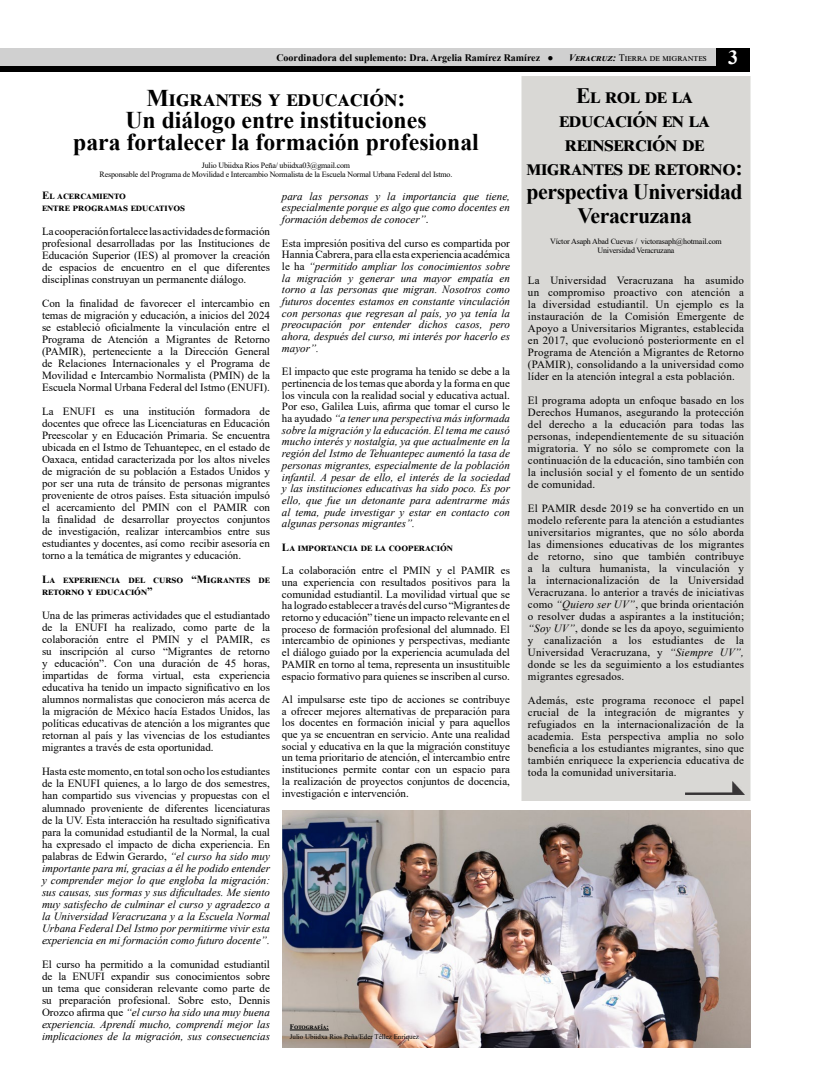
<style>
.page{position:relative;width:822px;height:1089px;background:#fff}
.page>*{position:absolute;margin:0;border:0;box-sizing:border-box;transform-origin:0 0}
.t1{font:700 24px/22px "Times New Roman";color:#000;text-align:center}
.t2{font:700 22px/24px "Times New Roman";letter-spacing:-.02em;color:#000;text-align:center}
.t3{font:11px/12px "Times New Roman";color:#000;text-align:justify}
.t4{font:italic 11px/11.7px "Times New Roman";color:#000;text-align:justify}
.t5{font:700 11px/12px "Times New Roman";letter-spacing:.025em;color:#000}
.t6{font:700 10px "Times New Roman";color:#000}
.t7{font:10px "Times New Roman";letter-spacing:.075em;color:#000}
.t8{font:8px/9px "Times New Roman";letter-spacing:-.02em;color:#000;text-align:center}
.t9{font:7px "Times New Roman";color:#000}
.t10{font:700 7px "Times New Roman";letter-spacing:.03em;color:#000}
.s1{font-weight:400}
.s2{font-weight:700;font-style:italic}
.s3{font-weight:700;font-size:20px;color:#fff}
.s4{font-style:italic}
.s5{font-style:normal}
</style>
<div class="page">
<div style="left:522px;top:76px;width:228px;height:725px;background:#d9d8d5"></div>
<div style="left:0;top:48px;width:716px;height:18px;background:#d0d0d0"></div>
<div style="left:0;top:66px;width:716px;height:6px;background:#000"></div>
<div style="left:716px;top:48px;width:34px;height:24px;background:#000"></div>
<img style="left:685px;top:782px;width:59px;height:12px">
<img style="left:282px;top:810px;width:468px;height:238px">
<hr style="left:290px;top:1030px;width:39px;height:1px;background:#000">
<p class="t6" style="left:276px;top:51px;width:279px">Coordinadora del suplemento: Dra. Argelia Ramírez Ramírez <span class="s1">●</span></p>
<p class="t7" style="left:569px;top:51px;width:171px"><span class="s2">Veracruz:</span> Tierra de migrantes <span class="s3">3</span></p>
<h1 class="t1" style="left:73px;top:86px;width:407px">Migrantes y educación:<br>Un diálogo entre instituciones<br>para fortalecer la formación profesional</h1>
<p class="t5" style="left:42px;top:189px;width:145px">El acercamiento<br>entre programas educativos</p>
<p class="t3" style="left:42px;top:225px;width:230px">La cooperación fortalece las actividades de formación profesional desarrolladas por las Instituciones de Educación Superior (IES) al promover la creación de espacios de encuentro en el que diferentes disciplinas construyan un permanente diálogo.</p>
<p class="t3" style="left:42px;top:297px;width:230px">Con la finalidad de favorecer el intercambio en temas de migración y educación, a inicios del 2024 se estableció oficialmente la vinculación entre el Programa de Atención a Migrantes de Retorno (PAMIR), perteneciente a la Dirección General de Relaciones Internacionales y el Programa de Movilidad e Intercambio Normalista (PMIN) de la Escuela Normal Urbana Federal del Istmo (ENUFI).</p>
<p class="t3" style="left:42px;top:405px;width:230px">La ENUFI es una institución formadora de docentes que ofrece las Licenciaturas en Educación Preescolar y en Educación Primaria. Se encuentra ubicada en el Istmo de Tehuantepec, en el estado de Oaxaca, entidad caracterizada por los altos niveles de migración de su población a Estados Unidos y por ser una ruta de tránsito de personas migrantes proveniente de otros países. Esta situación impulsó el acercamiento del PMIN con el PAMIR con la finalidad de desarrollar proyectos conjuntos de investigación, realizar intercambios entre sus estudiantes y docentes, así como recibir asesoría en torno a la temática de migrantes y educación.</p>
<p class="t5" style="left:42px;top:573px;width:229px">La experiencia del curso “Migrantes de retorno y educación”</p>
<p class="t3" style="left:42px;top:609px;width:230px">Una de las primeras actividades que el estudiantado de la ENUFI ha realizado, como parte de la colaboración entre el PMIN y el PAMIR, es su inscripción al curso “Migrantes de retorno y educación”. Con una duración de 45 horas, impartidas de forma virtual, esta experiencia educativa ha tenido un impacto significativo en los alumnos normalistas que conocieron más acerca de la migración de México hacía Estados Unidos, las políticas educativas de atención a los migrantes que retornan al país y las vivencias de los estudiantes migrantes a través de esta oportunidad.</p>
<p class="t3" style="left:42px;top:765px;width:230px">Hasta este momento, en total son ocho los estudiantes de la ENUFI quienes, a lo largo de dos semestres, han compartido sus vivencias y propuestas con el alumnado proveniente de diferentes licenciaturas de la UV. Esta interacción ha resultado significativa para la comunidad estudiantil de la Normal, la cual ha expresado el impacto de dicha experiencia. En palabras de Edwin Gerardo, <span class="s4">“el curso ha sido muy importante para mí, gracias a él he podido entender y comprender mejor lo que engloba la migración: sus causas, sus formas y sus dificultades. Me siento muy satisfecho de culminar el curso y agradezco a la Universidad Veracruzana y a la Escuela Normal Urbana Federal Del Istmo por permitirme vivir esta experiencia en mi formación como futuro docente”.</span></p>
<p class="t3" style="left:42px;top:957px;width:230px">El curso ha permitido a la comunidad estudiantil de la ENUFI expandir sus conocimientos sobre un tema que consideran relevante como parte de su preparación profesional. Sobre esto, Dennis Orozco afirma que <span class="s4">“el curso ha sido una muy buena experiencia. Aprendí mucho, comprendí mejor las implicaciones de la migración, sus consecuencias</span></p>
<p class="t8" style="left:100px;top:160px;width:354px">Julio Ubiidxa Rios Peña/ ubiidxa03@gmail.com<br>Responsable del Programa de Movilidad e Intercambio Normalista de la Escuela Normal Urbana Federal del Istmo.</p>
<p class="t4" style="left:282px;top:190px;width:230px">para las personas y la importancia que tiene, especialmente porque es algo que como docentes en formación debemos de conocer”<span class="s5">.</span></p>
<p class="t4" style="left:282px;top:237px;width:230px"><span class="s5">Esta impresión positiva del curso es compartida por Hannia Cabrera, para ella esta experiencia académica le ha</span> “permitido ampliar los conocimientos sobre la migración y generar una mayor empatía en torno a las personas que migran. Nosotros como futuros docentes estamos en constante vinculación con personas que regresan al país, yo ya tenía la preocupación por entender dichos casos, pero ahora, después del curso, mi interés por hacerlo es mayor”.</p>
<p class="t4" style="left:282px;top:365px;width:230px"><span class="s5">El impacto que este programa ha tenido se debe a la pertinencia de los temas que aborda y la forma en que los vincula con la realidad social y educativa actual.<br>Por eso, Galilea Luis, afirma que tomar el curso le ha ayudado</span> “a tener una perspectiva más informada sobre la migración y la educación. El tema me causó mucho interés y nostalgia, ya que actualmente en la región del Istmo de Tehuantepec aumentó la tasa de personas migrantes, especialmente de la población infantil. A pesar de ello, el interés de la sociedad y las instituciones educativas ha sido poco. Es por ello, que fue un detonante para adentrarme más al tema, pude investigar y estar en contacto con algunas personas migrantes”.</p>
<p class="t5" style="left:282px;top:541px;width:172px">La importancia de la cooperación</p>
<p class="t3" style="left:282px;top:564px;width:230px;line-height:11.7px">La colaboración entre el PMIN y el PAMIR es una experiencia con resultados positivos para la comunidad estudiantil. La movilidad virtual que se ha logrado establecer a través del curso “Migrantes de retorno y educación” tiene un impacto relevante en el proceso de formación profesional del alumnado. El intercambio de opiniones y perspectivas, mediante el diálogo guiado por la experiencia acumulada del PAMIR en torno al tema, representa un insustituible espacio formativo para quienes se inscriben al curso.</p>
<p class="t3" style="left:282px;top:693px;width:230px;line-height:11.7px">Al impulsarse este tipo de acciones se contribuye a ofrecer mejores alternativas de preparación para los docentes en formación inicial y para aquellos que ya se encuentran en servicio. Ante una realidad social y educativa en la que la migración constituye un tema prioritario de atención, el intercambio entre instituciones permite contar con un espacio para la realización de proyectos conjuntos de docencia, investigación e intervención.</p>
<p class="t10" style="left:290px;top:1022px;width:41px">Fotografía:</p>
<p class="t9" style="left:290px;top:1032px;width:131px">Julio Ubiidxa Rios Peña/Eder Téllez Enríquez</p>
<h2 class="t2" style="left:527px;top:83px;width:218px">El rol de la educación en la reinserción de migrantes de retorno: perspectiva Universidad<br>Veracruzana</h2>
<p class="t8" style="left:550px;top:237px;width:173px">Víctor Asaph Abad Cuevas / victorasaph@hotmail.com<br>Universidad Veracruzana</p>
<p class="t3" style="left:528px;top:274px;width:218px">La Universidad Veracruzana ha asumido un compromiso proactivo con atención a la diversidad estudiantil. Un ejemplo es la instauración de la Comisión Emergente de Apoyo a Universitarios Migrantes, establecida en 2017, que evolucionó posteriormente en el Programa de Atención a Migrantes de Retorno (PAMIR), consolidando a la universidad como líder en la atención integral a esta población.</p>
<p class="t3" style="left:528px;top:394px;width:218px">El programa adopta un enfoque basado en los Derechos Humanos, asegurando la protección del derecho a la educación para todas las personas, independientemente de su situación migratoria. Y no sólo se compromete con la continuación de la educación, sino también con la inclusión social y el fomento de un sentido de comunidad.</p>
<p class="t3" style="left:528px;top:502px;width:218px">El PAMIR desde 2019 se ha convertido en un modelo referente para la atención a estudiantes universitarios migrantes, que no sólo aborda las dimensiones educativas de los migrantes de retorno, sino que también contribuye a la cultura humanista, la vinculación y la internacionalización de la Universidad Veracruzana. lo anterior a través de iniciativas como <span class="s4">“Quiero ser UV”</span>, que brinda orientación o resolver dudas a aspirantes a la institución; <span class="s4">“Soy UV”</span>, donde se les da apoyo, seguimiento y canalización a los estudiantes de la Universidad Veracruzana, y <span class="s4">“Siempre UV”, </span>donde se les da seguimiento a los estudiantes migrantes egresados.</p>
<p class="t3" style="left:528px;top:694px;width:218px">Además, este programa reconoce el papel crucial de la integración de migrantes y refugiados en la internacionalización de la academia. Esta perspectiva amplia no solo beneficia a los estudiantes migrantes, sino que también enriquece la experiencia educativa de toda la comunidad universitaria.</p>
</div>
